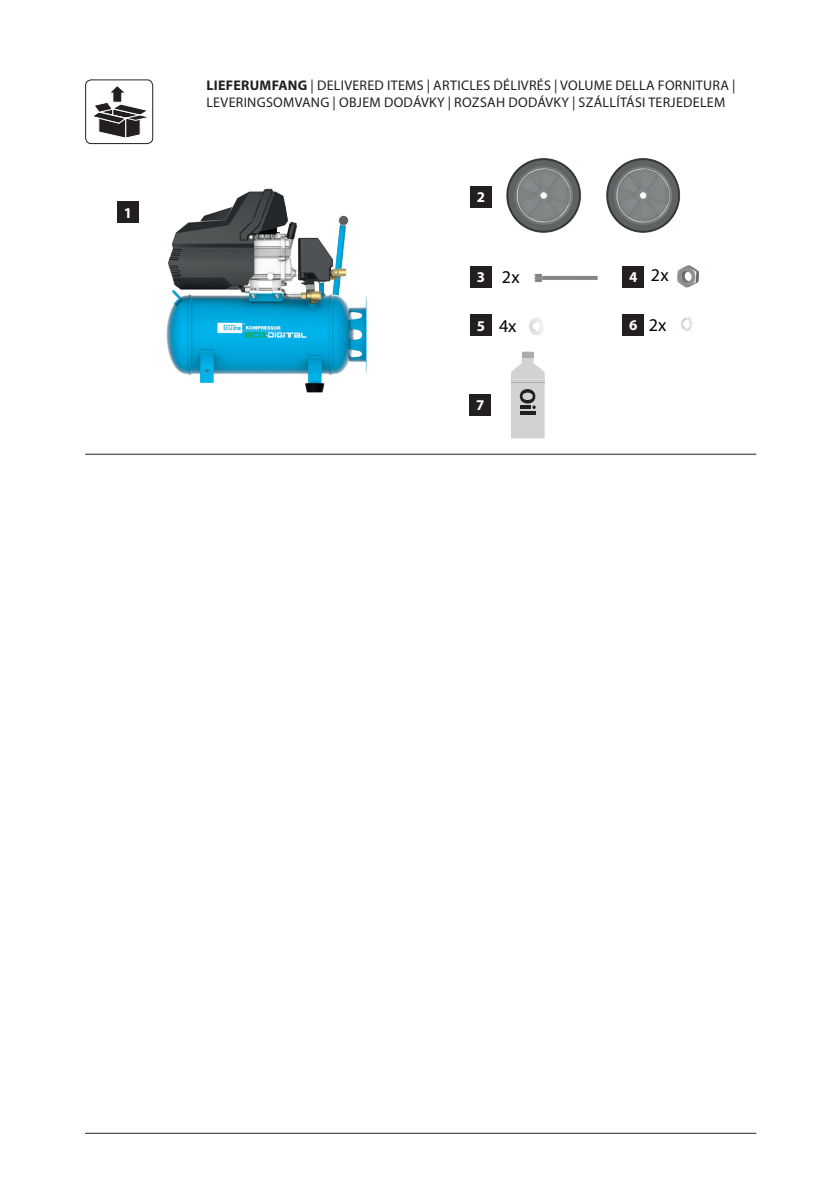
<style>
.page{position:relative;width:840px;height:1191px;background:#fff}
.page>*{position:absolute;margin:0;border:0;box-sizing:border-box;transform-origin:0 0}
.t1{font:18px "Myriad Pro";letter-spacing:.02em;color:#000001}
.t2{font:700 15px "Myriad Pro";color:#fff}
.t3{font:14px/16.8px "Myriad Pro";letter-spacing:.02em;color:#231f20}
.s1{font-weight:700}
.s2{font-weight:700;font-size:15px;color:#fff}
</style>
<div class="page">
<svg style="left:93px;top:86px;width:55px;height:52px"></svg>
<div style="left:85px;top:79px;width:68px;height:65px;border:1px solid #231f20;border-radius:6px"></div>
<hr style="left:85px;top:1132px;width:670px;height:1px;background:#231f20">
<img style="left:166px;top:188px;width:201px;height:205px">
<div style="left:117px;top:201px;width:22px;height:22px;background:#231f20"></div>
<div style="left:469px;top:186px;width:22px;height:21px;background:#231f20"></div>
<div style="left:622px;top:314px;width:21px;height:21px;background:#231f20"></div>
<div style="left:469px;top:315px;width:22px;height:21px;background:#231f20"></div>
<div style="left:469px;top:266px;width:22px;height:21px;background:#231f20"></div>
<img style="left:606px;top:158px;width:75px;height:75px">
<img style="left:506px;top:158px;width:75px;height:75px">
<img style="left:677px;top:265px;width:22px;height:23px">
<img style="left:681px;top:317px;width:11px;height:14px">
<img style="left:529px;top:317px;width:15px;height:18px">
<img style="left:534px;top:273px;width:65px;height:9px">
<div style="left:622px;top:266px;width:21px;height:21px;background:#231f20"></div>
<hr style="left:85px;top:454px;width:670px;height:1px;background:#231f20">
<div style="left:469px;top:394px;width:22px;height:21px;background:#231f20"></div>
<svg style="left:511px;top:351px;width:33px;height:87px;background:#cbccce"></svg>
<hr style="left:519px;top:405px;width:11px;height:4px;background:#231f20">
<hr style="left:519px;top:411px;width:16px;height:3px;background:#231f20">
<p class="t2" style="left:124px;top:203px;width:10px">1</p>
<p class="t3" style="left:206px;top:77px;width:530px"><span class="s1">LIEFERUMFANG</span> | DELIVERED ITEMS | ARTICLES DÉLIVRÉS | VOLUME DELLA FORNITURA |<br>LEVERINGSOMVANG | OBJEM DODÁVKY | ROZSAH DODÁVKY | SZÁLLÍTÁSI TERJEDELEM</p>
<p class="t2" style="left:476px;top:187px;width:10px">2</p>
<p class="t1" style="left:476px;top:265px;width:45px"><span class="s2">3</span> 2x</p>
<p class="t1" style="left:628px;top:264px;width:41px"><span class="s2">4</span> 2x</p>
<p class="t1" style="left:499px;top:314px;width:19px">4x</p>
<p class="t1" style="left:648px;top:314px;width:19px">2x</p>
<p class="t2" style="left:476px;top:316px;width:10px">5</p>
<p class="t2" style="left:628px;top:315px;width:10px">6</p>
<p class="t2" style="left:476px;top:395px;width:10px">7</p>
</div>
